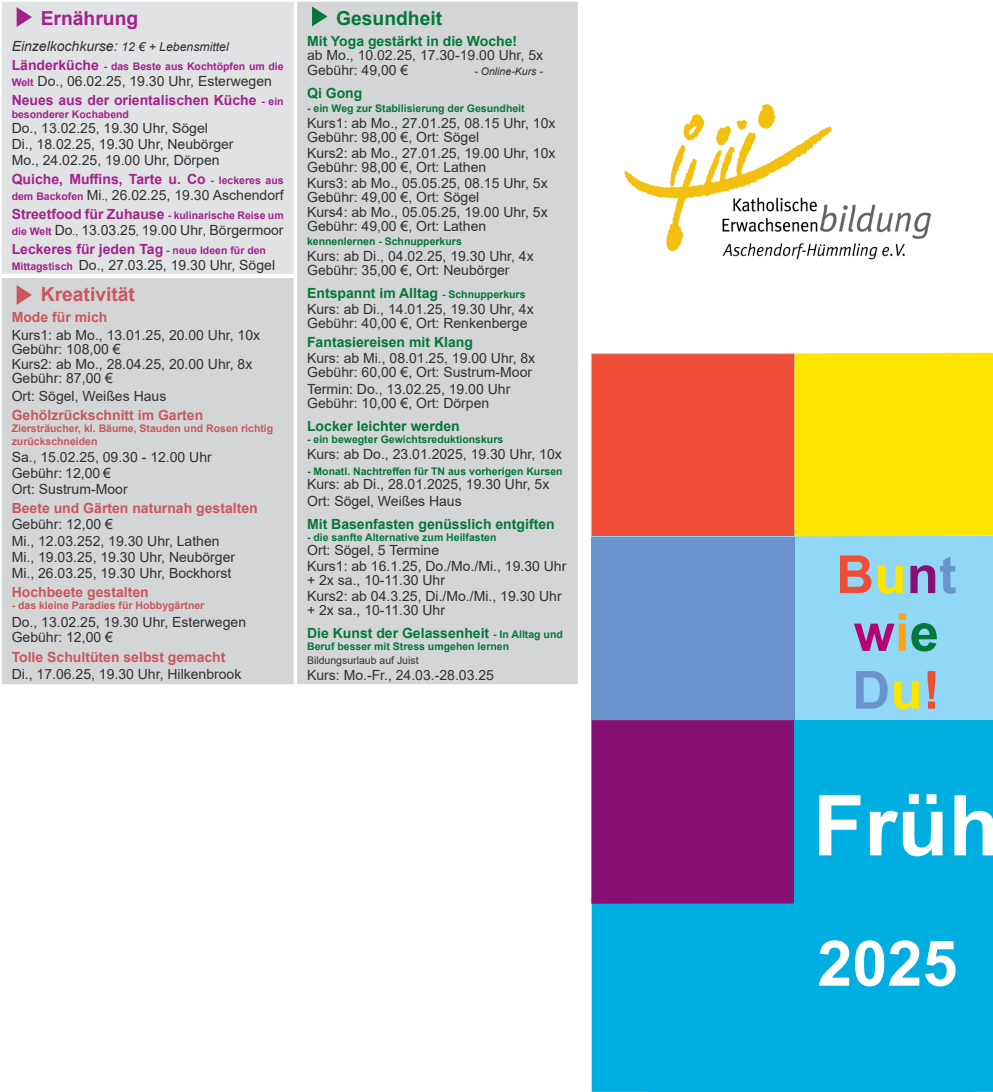
<style>
.page{position:relative;width:993px;height:1092px;background:#fff}
.page>*{position:absolute;margin:0;border:0;box-sizing:border-box;transform-origin:0 0}
.t1{font:700 84px "Arial";color:#fff}
.t2{font:700 63px "Arial";color:#fff}
.t3{font:700 52.5px "Arial";color:#ef4d35}
.t4{font:700 52.5px "Arial";color:#b60172}
.t5{font:700 52.5px "Arial";color:#6b93cc}
.t6{font:700 19.25px "Arial";color:#c9575d}
.t7{font:700 19.25px "Arial";color:#04773b}
.t8{font:700 19.25px "Arial";color:#a2238e}
.t9{font:14px/14px "Arial";color:#312f30}
.t10{font:700 14px "Arial";color:#04773b}
.t11{font:700 14px "Arial";color:#c9575d}
.t12{font:700 14px "Arial";color:#a2238e}
.t13{font:italic 14px "Arial";color:#312f30}
.t14{font:700 10.5px "Arial";color:#04773b}
.t15{font:700 10.5px/12.2px "Arial";color:#c9575d}
.t16{font:700 10.5px "Arial";color:#a2238e}
.t17{font:10.5px "Arial";color:#312f30}
.t18{font:italic 10.5px "Arial";color:#312f30}
.s1{font-size:12.25px}
.s2{font-size:14px}
.s3{font-weight:700;font-size:10.5px;color:#a2238e}
.s4{font-size:10.5px}
.s5{font-weight:700;color:#a2238e}
.s6{color:#ffe601}
.s7{color:#861074}
.s8{color:#6b93cc}
.s9{color:#f9a51b}
.s10{color:#04773b}
.s11{color:#ef4d35}
</style>
<div class="page">
<div style="left:591px;top:536px;width:203px;height:183px;background:#6b93cc"></div>
<div style="left:591px;top:903px;width:401px;height:188px;background:#00afe2"></div>
<div style="left:647px;top:939px;width:325px;height:152px;background:#00afe2"></div>
<div style="left:296px;top:1px;width:282px;height:684px;background:#d4d5d7"></div>
<svg style="left:312px;top:7px;width:15px;height:19px"></svg>
<div style="left:295px;top:0;width:284px;height:685px;border:2px solid #fffffd"></div>
<div style="left:1px;top:1px;width:293px;height:273px;background:#e1e2e4"></div>
<svg style="left:16px;top:7px;width:16px;height:20px"></svg>
<div style="left:0;top:0;width:295px;height:275px;border:2px solid #fffffd"></div>
<div style="left:1px;top:277px;width:293px;height:408px;background:#d4d5d7"></div>
<svg style="left:17px;top:285px;width:15px;height:20px"></svg>
<div style="left:0;top:276px;width:295px;height:410px;border:2px solid #fffffd"></div>
<img style="left:624px;top:104px;width:308px;height:156px">
<div style="left:591px;top:720px;width:203px;height:183px;background:#861074"></div>
<div style="left:591px;top:353px;width:203px;height:183px;background:#ef4d35;border:1px solid #91d8f7"></div>
<div style="left:794px;top:719px;width:198px;height:184px;background:#00afe2"></div>
<svg style="left:794px;top:353px;width:198px;height:367px;background:#c4da7f"></svg>
<p class="t8" style="left:41px;top:4px;width:99px">Ernährung</p>
<p class="t13" style="left:12px;top:37px;width:218px">Einzelkochkurse: <span class="s1">12 € + Lebensmittel</span></p>
<p class="t16" style="left:12px;top:59px;width:273px"><span class="s2">Länderküche</span> - das Beste aus Kochtöpfen um die</p>
<p class="t9" style="left:12px;top:74px;width:262px"><span class="s3">Welt</span> Do., 06.02.25, 19.30 Uhr, Esterwegen</p>
<p class="t12" style="left:12px;top:90px;width:273px">Neues aus der orientalischen Küche <span class="s4">- ein</span></p>
<p class="t16" style="left:12px;top:106px;width:119px">besonderer Kochabend</p>
<p class="t9" style="left:12px;top:121px;width:198px">Do., 13.02.25, 19.30 Uhr, Sögel</p>
<p class="t9" style="left:12px;top:137px;width:223px">Di., 18.02.25, 19.30 Uhr, Neubörger</p>
<p class="t9" style="left:12px;top:153px;width:209px">Mo., 24.02.25, 19.00 Uhr, Dörpen</p>
<p class="t9" style="left:12px;top:171px;width:273px;line-height:15.8px"><span class="s5">Quiche, Muffins, Tarte u. Co</span> <span class="s3">- leckeres aus dem Backofen</span> Mi<span class="s1">.,</span> 26.02.25, 19.30 Aschendorf</p>
<p class="t9" style="left:12px;top:206px;width:273px;line-height:15.8px"><span class="s5">Streetfood für Zuhause</span> <span class="s3">- kulinarische Reise um die Welt</span> Do<span class="s4">.,</span> 13.03.25<span class="s4">,</span> 19.00 Uhr<span class="s1">,</span> Börgermoor</p>
<p class="t12" style="left:12px;top:239px;width:256px">Leckeres für jeden Tag <span class="s4">- neue Ideen für den</span></p>
<p class="t9" style="left:12px;top:258px;width:265px"><span class="s3">Mittagstisch</span> Do., 27.03.25, 19.30 Uhr, Sögel</p>
<p class="t6" style="left:41px;top:280px;width:96px">Kreativität</p>
<p class="t11" style="left:12px;top:307px;width:97px">Mode für mich</p>
<p class="t9" style="left:12px;top:327px;width:250px">Kurs1: ab Mo., 13.01.25, 20.00 Uhr, 10x</p>
<p class="t9" style="left:12px;top:341px;width:110px">Gebühr: 108,00 €</p>
<p class="t9" style="left:12px;top:357px;width:242px">Kurs2: ab Mo., 28.04.25, 20.00 Uhr, 8x</p>
<p class="t9" style="left:12px;top:371px;width:103px">Gebühr: 87,00 €</p>
<p class="t9" style="left:12px;top:389px;width:156px">Ort: Sögel, Weißes Haus</p>
<p class="t11" style="left:12px;top:405px;width:193px">Gehölzrückschnitt im Garten</p>
<p class="t15" style="left:12px;top:422px;width:263px">Ziersträucher, kl. Bäume, Stauden und Rosen richtig zurückschneiden</p>
<p class="t9" style="left:12px;top:450px;width:202px">Sa., 15.02.25, 09.30 - 12.00 Uhr</p>
<p class="t9" style="left:12px;top:466px;width:101px">Gebühr: 12,00 €</p>
<p class="t9" style="left:12px;top:481px;width:117px">Ort: Sustrum-Moor</p>
<p class="t11" style="left:12px;top:498px;width:247px">Beete und Gärten naturnah gestalten</p>
<p class="t9" style="left:12px;top:516px;width:103px">Gebühr: 12,00 €</p>
<p class="t9" style="left:12px;top:534px;width:209px">Mi., 12.03.252, 19.30 Uhr, Lathen</p>
<p class="t9" style="left:12px;top:550px;width:225px">Mi., 19.03.25, 19.30 Uhr, Neubörger</p>
<p class="t9" style="left:12px;top:565px;width:221px">Mi., 26.03.25, 19.30 Uhr, Bockhorst</p>
<p class="t11" style="left:12px;top:582px;width:138px">Hochbeete gestalten</p>
<p class="t15" style="left:12px;top:599px;width:194px">- das kleine Paradies für Hobbygärtner</p>
<p class="t9" style="left:12px;top:614px;width:236px">Do., 13.02.25, 19.30 Uhr, Esterwegen</p>
<p class="t9" style="left:12px;top:630px;width:103px">Gebühr: 12,00 €</p>
<p class="t11" style="left:12px;top:647px;width:215px">Tolle Schultüten selbst gemacht</p>
<p class="t9" style="left:12px;top:667px;width:231px">Di., 17.06.25, 19.30 Uhr, Hilkenbrook</p>
<p class="t7" style="left:336px;top:4px;width:107px">Gesundheit</p>
<p class="t10" style="left:307px;top:31px;width:212px">Mit Yoga gestärkt in die Woche!</p>
<p class="t9" style="left:307px;top:48px;width:237px">ab Mo., 10.02.25, 17.30-19.00 Uhr, 5x</p>
<p class="t9" style="left:307px;top:63px;width:103px">Gebühr: 49,00 €</p>
<p class="t18" style="left:474px;top:65px;width:70px">- Online-Kurs -</p>
<p class="t10" style="left:307px;top:83px;width:57px">Qi Gong</p>
<p class="t14" style="left:307px;top:101px;width:219px">- ein Weg zur Stabilisierung der Gesundheit</p>
<p class="t9" style="left:307px;top:116px;width:250px">Kurs1: ab Mo., 27.01.25, 08.15 Uhr, 10x</p>
<p class="t9" style="left:307px;top:130px;width:173px">Gebühr: 98,00 €, Ort: Sögel</p>
<p class="t9" style="left:307px;top:146px;width:250px">Kurs2: ab Mo., 27.01.25, 19.00 Uhr, 10x</p>
<p class="t9" style="left:307px;top:160px;width:181px">Gebühr: 98,00 €, Ort: Lathen</p>
<p class="t9" style="left:307px;top:175px;width:242px">Kurs3: ab Mo., 05.05.25, 08.15 Uhr, 5x</p>
<p class="t9" style="left:307px;top:189px;width:173px">Gebühr: 49,00 €, Ort: Sögel</p>
<p class="t9" style="left:307px;top:205px;width:242px">Kurs4: ab Mo., 05.05.25, 19.00 Uhr, 5x</p>
<p class="t9" style="left:307px;top:219px;width:181px">Gebühr: 49,00 €, Ort: Lathen</p>
<p class="t14" style="left:307px;top:234px;width:156px">kennenlernen - Schnupperkurs</p>
<p class="t9" style="left:307px;top:249px;width:228px">Kurs: ab Di., 04.02.25, 19.30 Uhr, 4x</p>
<p class="t9" style="left:307px;top:263px;width:204px">Gebühr: 35,00 €, Ort: Neubörger</p>
<p class="t10" style="left:307px;top:283px;width:220px">Entspannt im Alltag <span class="s4">- Schnupperkurs</span></p>
<p class="t9" style="left:307px;top:301px;width:228px">Kurs: ab Di., 14.01.25, 19.30 Uhr, 4x</p>
<p class="t9" style="left:307px;top:315px;width:222px">Gebühr: 40,00 €, Ort: Renkenberge</p>
<p class="t10" style="left:307px;top:332px;width:167px">Fantasiereisen mit Klang</p>
<p class="t9" style="left:307px;top:350px;width:230px">Kurs: ab Mi., 08.01.25, 19.00 Uhr, 8x</p>
<p class="t9" style="left:307px;top:364px;width:226px">Gebühr: 60,00 €, Ort: Sustrum-Moor</p>
<p class="t9" style="left:307px;top:382px;width:205px">Termin: Do., 13.02.25, 19.00 Uhr</p>
<p class="t9" style="left:307px;top:396px;width:184px">Gebühr: 10,00 €, Ort: Dörpen</p>
<p class="t10" style="left:307px;top:416px;width:154px">Locker leichter werden</p>
<p class="t14" style="left:307px;top:432px;width:198px">- ein bewegter Gewichtsreduktionskurs</p>
<p class="t9" style="left:307px;top:447px;width:256px">Kurs: ab Do., 23.01.2025, 19.30 Uhr, 10x</p>
<p class="t14" style="left:307px;top:463px;width:257px">- Monatl. Nachtreffen für TN aus vorherigen Kursen</p>
<p class="t9" style="left:307px;top:476px;width:244px">Kurs: ab Di., 28.01.2025, 19.30 Uhr, 5x</p>
<p class="t9" style="left:307px;top:494px;width:156px">Ort: Sögel, Weißes Haus</p>
<p class="t10" style="left:307px;top:514px;width:249px">Mit Basenfasten genüsslich entgiften</p>
<p class="t14" style="left:307px;top:530px;width:191px">- die sanfte Alternative zum Heilfasten</p>
<p class="t9" style="left:307px;top:543px;width:134px">Ort: Sögel, 5 Termine</p>
<p class="t9" style="left:307px;top:559px;width:261px">Kurs1: ab 16.1.25, Do./Mo./Mi., 19.30 Uhr + 2x sa., 10-11.30 Uhr</p>
<p class="t9" style="left:307px;top:588px;width:256px">Kurs2: ab 04.3.25, Di./Mo./Mi., 19.30 Uhr + 2x sa., 10-11.30 Uhr</p>
<p class="t10" style="left:307px;top:622px;width:257px">Die Kunst der Gelassenheit <span class="s4">- In Alltag und</span></p>
<p class="t14" style="left:307px;top:638px;width:203px">Beruf besser mit Stress umgehen lernen</p>
<p class="t17" style="left:307px;top:653px;width:113px">Bildungsurlaub auf Juist</p>
<p class="t9" style="left:307px;top:667px;width:188px">Kurs: Mo.-Fr., 24.03.-28.03.25</p>
<p class="t3" style="left:835px;top:537px;width:122px">B<span class="s6">u</span><span class="s7">n</span><span class="s8">t</span></p>
<p class="t4" style="left:853px;top:595px;width:87px">w<span class="s9">i</span><span class="s10">e</span></p>
<p class="t5" style="left:852px;top:653px;width:89px">D<span class="s6">u</span><span class="s11">!</span></p>
<p class="t1" style="left:812px;top:766px;width:188px">Früh</p>
<p class="t2" style="left:817px;top:919px;width:142px">2025</p>
</div>
